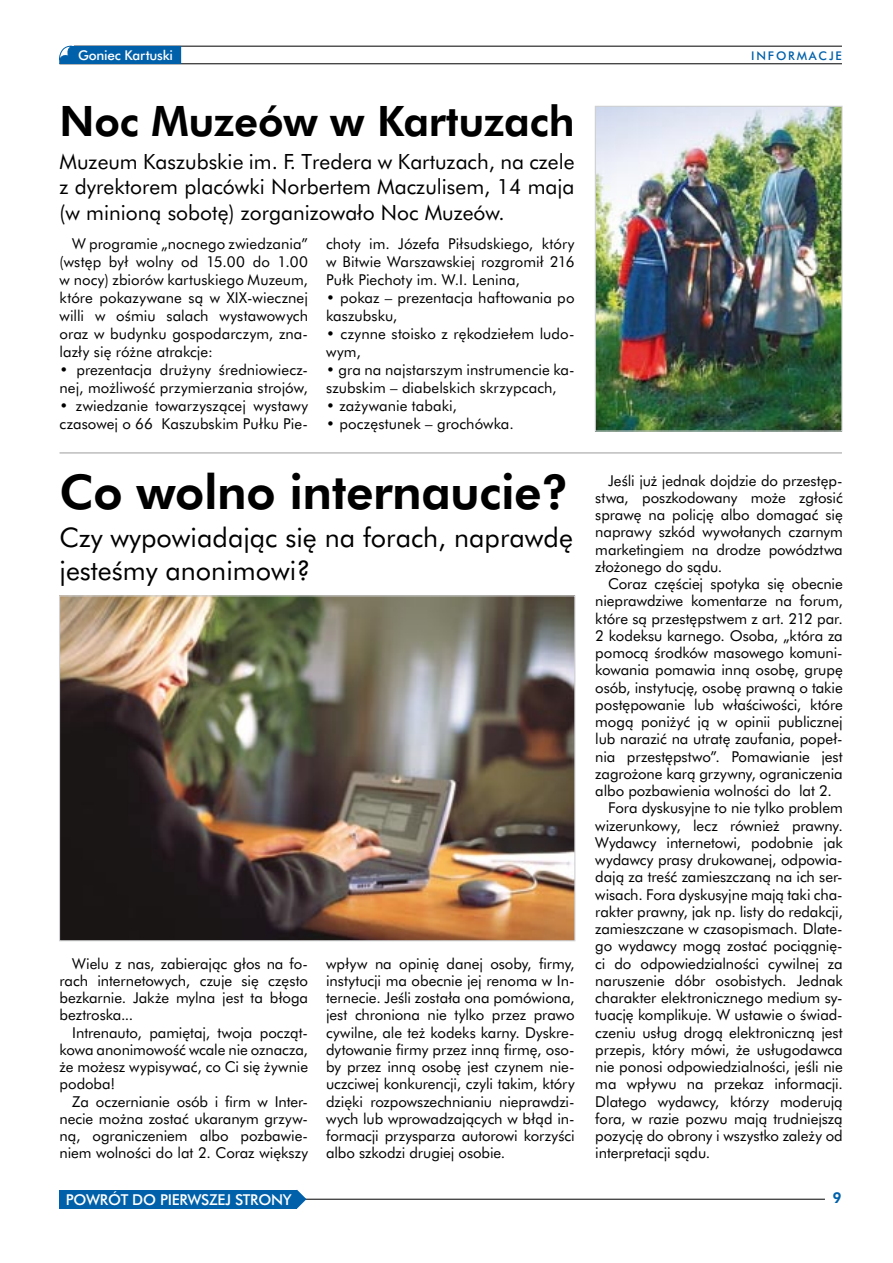
<style>
.page{position:relative;width:893px;height:1263px;background:#fff}
.page>*{position:absolute;margin:0;border:0;box-sizing:border-box;transform-origin:0 0}
.t1{font:800 48px "Futurum Ibis EE";letter-spacing:-.01em;color:#000}
.t2{font:800 42px "Futurum Ibis EE";letter-spacing:-.005em;color:#000}
.t3{font:27px/32.4px "Futurum Ibis EE";color:#000}
.t4{font:21px/25.2px "Futurum Ibis EE";color:#000;text-align:justify}
.t5{font:15px/17.2px "Futurum Ibis EE";color:#000;text-align:justify}
.t6{font:500 15px "Futurum Ibis EE";letter-spacing:-.02em;color:#fff}
.t7{font:800 15px "Futurum Ibis EE";color:#0060a9}
.t8{font:500 13.5px "Futurum Ibis EE";letter-spacing:-.02em;color:#fff}
.t9{font:500 12px "Futurum Ibis EE";letter-spacing:.15em;color:#0060a9}
</style>
<div class="page">
<img style="left:597px;top:108px;width:243px;height:322px">
<div style="left:595px;top:106px;width:247px;height:326px;border:1px solid #cfd0d2"></div>
<img style="left:61px;top:597px;width:512px;height:342px">
<hr style="left:60px;top:453px;width:782px;height:1px;background:#9c9d9f">
<hr style="left:300px;top:1199px;width:525px;height:1px;background:#000">
<hr style="left:60px;top:64px;width:782px;height:1px;background:#000">
<svg style="left:59px;top:54px;width:122px;height:10px"></svg>
<svg style="left:297px;top:1189px;width:9px;height:20px"></svg>
<svg style="left:60px;top:46px;width:782px;height:17px"></svg>
<div style="left:60px;top:1190px;width:237px;height:18px;background:#0060a9"></div>
<p class="t8" style="left:78px;top:47px;width:96px">Goniec Kartuski</p>
<p class="t2" style="left:60px;top:95px;width:517px">Noc Muzeów w Kartuzach</p>
<p class="t4" style="left:60px;top:149px;width:517px">Muzeum Kaszubskie im. F. Tredera w Kartuzach, na czele z dyrektorem placówki Norbertem Maczulisem, 14 maja (w minioną sobotę) zorganizowało Noc Muzeów.</p>
<p class="t5" style="left:60px;top:235px;width:250px;line-height:18px;text-indent:13px">W programie „nocnego zwiedzania” (wstęp był wolny od 15.00 do 1.00 w nocy) zbiorów kartuskiego Muzeum, które pokazywane są w XIX-wiecznej willi w ośmiu salach wystawowych oraz w budynku gospodarczym, zna&shy;lazły się różne atrakcje:</p>
<p class="t5" style="left:60px;top:361px;width:250px;line-height:18px">• prezentacja drużyny średniowiecz&shy;nej, możliwość przymierzania strojów,</p>
<p class="t5" style="left:60px;top:397px;width:250px;line-height:18px">• zwiedzanie towarzyszącej wystawy czasowej o 66 Kaszubskim Pułku Pie-</p>
<p class="t5" style="left:326px;top:235px;width:250px;line-height:18px">choty im. Józefa Piłsudskiego, który w Bitwie Warszawskiej rozgromił 216<br>Pułk Piechoty im. W.I. Lenina,</p>
<p class="t5" style="left:326px;top:289px;width:250px;line-height:18px">• pokaz – prezentacja haftowania po kaszubsku,</p>
<p class="t5" style="left:326px;top:325px;width:250px;line-height:18px">• czynne stoisko z rękodziełem ludo&shy;wym,</p>
<p class="t5" style="left:326px;top:361px;width:250px;line-height:18px">• gra na najstarszym instrumencie ka&shy;szubskim – diabelskich skrzypcach,</p>
<p class="t5" style="left:326px;top:397px;width:132px">• zażywanie tabaki,</p>
<p class="t5" style="left:326px;top:415px;width:189px">• poczęstunek – grochówka.</p>
<p class="t9" style="left:751px;top:49px;width:92px">INFORMACJE</p>
<p class="t1" style="left:60px;top:462px;width:511px">Co wolno internaucie?</p>
<p class="t5" style="left:595px;top:471px;width:249px;text-indent:13px">Jeśli już jednak dojdzie do przestęp&shy;stwa, poszkodowany może zgłosić sprawę na policję albo domagać się naprawy szkód wywołanych czarnym marketingiem na drodze powództwa złożonego do sądu.</p>
<p class="t5" style="left:595px;top:575px;width:249px;text-indent:13px">Coraz częściej spotyka się obecnie nieprawdziwe komentarze na forum, które są przestępstwem z art. 212 par.<br>2 kodeksu karnego. Osoba, „która za pomocą środków masowego komuni&shy;kowania pomawia inną osobę, grupę osób, instytucję, osobę prawną o takie postępowanie lub właściwości, które mogą poniżyć ją w opinii publicznej lub narazić na utratę zaufania, popeł&shy;nia przestępstwo”. Pomawianie jest zagrożone karą grzywny, ograniczenia albo pozbawienia wolności do lat 2.</p>
<p class="t5" style="left:595px;top:799px;width:249px;text-indent:13px">Fora dyskusyjne to nie tylko problem wizerunkowy, lecz również prawny.<br>Wydawcy internetowi, podobnie jak wydawcy prasy drukowanej, odpowia&shy;dają za treść zamieszczaną na ich ser&shy;wisach. Fora dyskusyjne mają taki cha&shy;rakter prawny, jak np. listy do redakcji, zamieszczane w czasopismach. Dlate&shy;go wydawcy mogą zostać pociągnię&shy;ci do odpowiedzialności cywilnej za naruszenie dóbr osobistych. Jednak charakter elektronicznego medium sy&shy;tuację komplikuje. W ustawie o świad&shy;czeniu usług drogą elektroniczną jest przepis, który mówi, że usługodawca nie ponosi odpowiedzialności, jeśli nie ma wpływu na przekaz informacji.<br>Dlatego wydawcy, którzy moderują fora, w razie pozwu mają trudniejszą pozycję do obrony i wszystko zależy od interpretacji sądu.</p>
<p class="t3" style="left:60px;top:521px;width:515px">Czy wypowiadając się na forach, naprawdę jesteśmy anonimowi?</p>
<p class="t5" style="left:60px;top:954px;width:250px;text-indent:13px">Wielu z nas, zabierając głos na fo&shy;rach internetowych, czuje się często bezkarnie. Jakże mylna jest ta błoga beztroska...</p>
<p class="t5" style="left:60px;top:1023px;width:250px;text-indent:13px">Intrenauto, pamiętaj, twoja począt&shy;kowa anonimowość wcale nie oznacza, że możesz wypisywać, co Ci się żywnie podoba!</p>
<p class="t5" style="left:60px;top:1092px;width:250px;text-indent:13px">Za oczernianie osób i firm w Inter&shy;necie można zostać ukaranym grzyw&shy;ną, ograniczeniem albo pozbawie&shy;niem wolności do lat 2. Coraz większy</p>
<p class="t5" style="left:326px;top:954px;width:250px">wpływ na opinię danej osoby, firmy, instytucji ma obecnie jej renoma w In&shy;ternecie. Jeśli została ona pomówiona, jest chroniona nie tylko przez prawo cywilne, ale też kodeks karny. Dyskre&shy;dytowanie firmy przez inną firmę, oso&shy;by przez inną osobę jest czynem nie&shy;uczciwej konkurencji, czyli takim, który dzięki rozpowszechnianiu nieprawdzi&shy;wych lub wprowadzających w błąd in&shy;formacji przysparza autorowi korzyści albo szkodzi drugiej osobie.</p>
<p class="t6" style="left:66px;top:1190px;width:227px">POWRÓT DO PIERWSZEJ STRONY</p>
<p class="t7" style="left:833px;top:1189px;width:11px">9</p>
</div>
